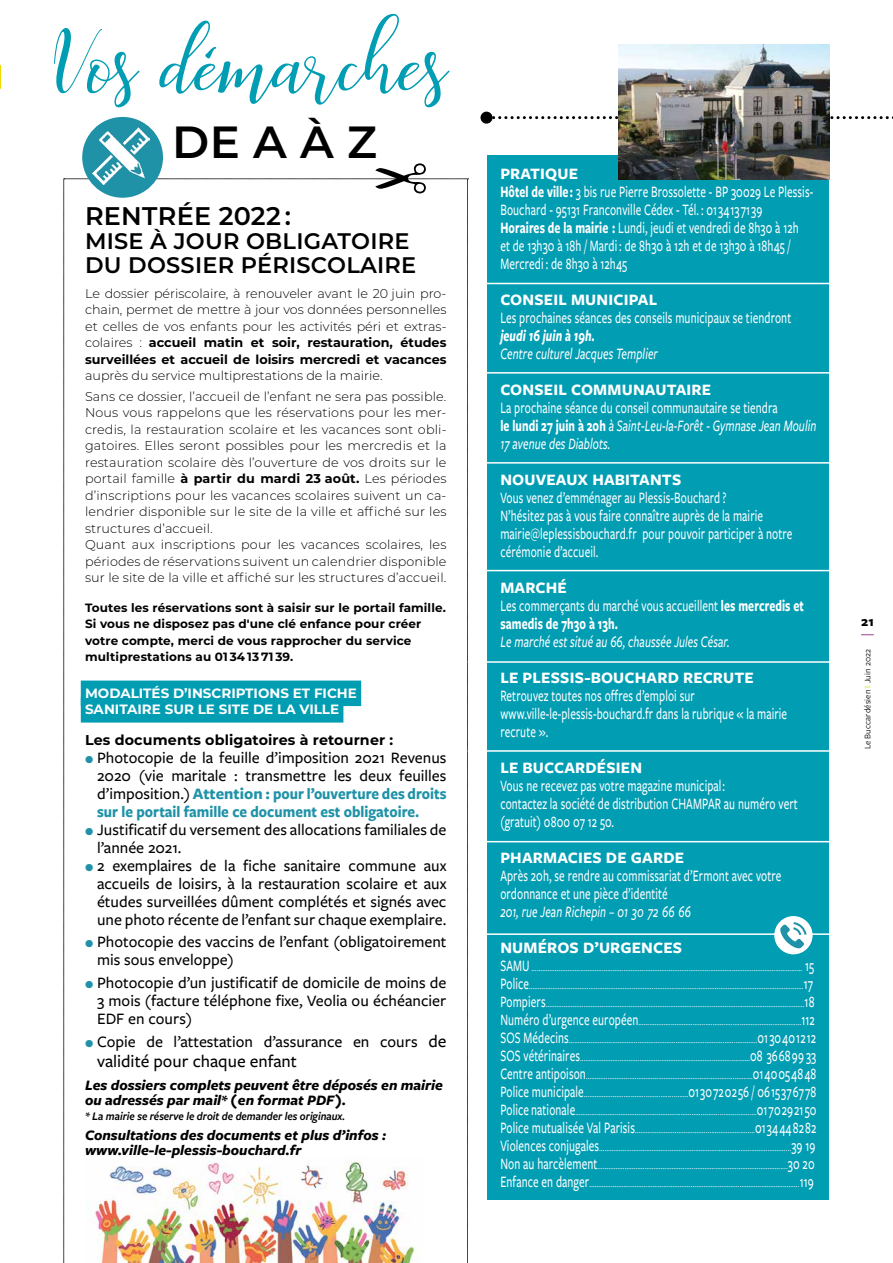
<style>
.page{position:relative;width:893px;height:1263px;background:#fff}
.page>*{position:absolute;margin:0;border:0;box-sizing:border-box;transform-origin:0 0}
.t1{font:93.45px "Faranisa Script";color:#009db3}
.t2{font:600 45px "Montserrat";color:#000}
.t3{font:600 25.5px "Montserrat";letter-spacing:.01em;color:#000}
.t4{font:600 22.5px/24px "Montserrat";letter-spacing:.01em;color:#000}
.t5{font:500 18px "Freight Sans Pro";color:#000}
.t6{font:300 16.5px/18px "Freight Sans Pro";color:#fff;scale:.7 1}
.t7{font:500 16.5px/18px "Freight Sans Pro";letter-spacing:.01em;color:#fff;scale:.7 1}
.t8{font:500 16.5px/18px "Freight Sans Pro";color:#000}
.t9{font:italic 500 16.5px/18px "Freight Sans Pro";letter-spacing:.01em;color:#fff;scale:.7 1}
.t10{font:700 16.5px/18px "Freight Sans Pro";letter-spacing:.01em;color:#fff}
.t11{font:700 16.5px "Freight Sans Pro";color:#1f92a8}
.t12{font:700 16.5px "Freight Sans Pro";color:#1f92a8;scale:.9 1}
.t13{font:italic 700 16.5px "Freight Sans Pro";letter-spacing:.01em;color:#fff;scale:.7 1}
.t14{font:italic 700 15px/15px "Freight Sans Pro";color:#000}
.t15{font:700 14.25px "Montserrat";letter-spacing:.01em;color:#000}
.t16{font:700 14.25px "Freight Sans Pro";color:#000}
.t17{font:700 13.5px/16.5px "Montserrat";color:#fff}
.t18{font:300 12.75px/16.5px "Montserrat";letter-spacing:.01em;color:#000}
.t19{font:700 12px/16.5px "Montserrat";letter-spacing:.01em;color:#000}
.t20{font:italic 600 12px "Freight Sans Pro";color:#000}
.t21{font:9px "Freight Sans Pro";letter-spacing:.01em;color:#000}
.s1{font-weight:700}
.s2{font-size:13.5px}
.s3{font-weight:700;color:#1f92a8}
.s4{font-weight:500;color:#000}
.s5{font-size:18px}
.s6{font-style:normal}
.s7{font-weight:700;font-style:normal}
.s8{font-weight:500}
.s9{color:#bfd100}
</style>
<div class="page">
<svg style="left:861px;top:634px;width:13px;height:1px"></svg>
<svg style="left:492px;top:116px;width:401px;height:3px"></svg>
<div style="left:480px;top:112px;width:12px;height:12px;background:#000;border-radius:50%"></div>
<svg style="left:0;top:64px;width:468px;height:1199px"></svg>
<div style="left:488px;top:155px;width:341px;height:1045px;background:#009db3"></div>
<hr style="left:471px;top:283px;width:372px;height:1px;background:#fff">
<hr style="left:472px;top:372px;width:373px;height:2px;background:#fff">
<hr style="left:471px;top:462px;width:372px;height:2px;background:#fff">
<hr style="left:472px;top:570px;width:373px;height:1px;background:#fff">
<hr style="left:468px;top:661px;width:372px;height:2px;background:#fff">
<hr style="left:468px;top:750px;width:372px;height:2px;background:#fff">
<hr style="left:475px;top:841px;width:373px;height:1px;background:#fff">
<hr style="left:478px;top:933px;width:372px;height:2px;background:#fff">
<div style="left:774px;top:916px;width:39px;height:38px;background:#fff;border-radius:50%"></div>
<svg style="left:780px;top:922px;width:26px;height:26px"></svg>
<div style="left:82px;top:117px;width:81px;height:81px;background:#1f92a8;border-radius:50%"></div>
<img style="left:619px;top:45px;width:210px;height:134px">
<img style="left:92px;top:128px;width:58px;height:56px">
<img style="left:86px;top:1157px;width:337px;height:106px">
<div style="left:81px;top:680px;width:280px;height:26px;background:#009db3"></div>
<div style="left:81px;top:697px;width:262px;height:25px;background:#009db3"></div>
<h1 class="t1" style="left:53px;top:7px;width:397px">Vos démarches</h1>
<h2 class="t2" style="left:172px;top:110px;width:206px">DE A À Z</h2>
<h3 class="t3" style="left:85px;top:197px;width:208px">RENTRÉE 2022 :</h3>
<h3 class="t4" style="left:85px;top:228px;width:333px">MISE À JOUR OBLIGATOIRE<br>DU DOSSIER PÉRISCOLAIRE</h3>
<p class="t18" style="left:85px;top:284px;width:363px;text-align:justify">Le dossier périscolaire, à renouveler avant le 20 juin pro&shy;chain, permet de mettre à jour vos données personnelles et celles de vos enfants pour les activités péri et extras&shy;colaires : <span class="s1">accueil matin et soir, restauration, études surveillées et accueil de loisirs mercredi et vacances</span></p>
<p class="t18" style="left:85px;top:365px;width:363px;line-height:20.7px">auprès du service multiprestations de la mairie.<br>Sans ce dossier, l’accueil de l’enfant ne sera pas possible.</p>
<p class="t18" style="left:85px;top:404px;width:363px">Nous vous rappelons que les réservations pour les mer&shy;credis, la restauration scolaire et les vacances sont obli&shy;gatoires. Elles seront possibles pour les mercredis et la restauration scolaire dès l’ouverture de vos droits sur le portail famille <span class="s1">à partir du mardi 23 août.</span> Les périodes d’inscriptions pour les vacances scolaires suivent un ca&shy;lendrier disponible sur le site de la ville et affiché sur les structures d’accueil.<br>Quant aux inscriptions pour les vacances scolaires, les périodes de réservations suivent un calendrier disponible sur le site de la ville et affiché sur les structures d’accueil<span class="s2">.</span></p>
<p class="t19" style="left:85px;top:598px;width:362px">Toutes les réservations sont à saisir sur le portail famille.<br>Si vous ne disposez pas d'une clé enfance pour créer votre compte, merci de vous rapprocher du service multiprestations au 01 34 13 71 39.</p>
<p class="t17" style="left:85px;top:684px;width:273px">MODALITÉS D’INSCRIPTIONS ET FICHE<br>SANITAIRE SUR LE SITE DE LA VILLE</p>
<p class="t15" style="left:85px;top:730px;width:310px">Les documents obligatoires à retourner :</p>
<p class="t8" style="left:85px;top:748px;width:363px"><span class="s3">X</span> Photocopie de la feuille d’imposition 2021 Revenus</p>
<p class="t8" style="left:97px;top:766px;width:351px">2020 (vie maritale : transmettre les deux feuilles</p>
<p class="t11" style="left:97px;top:782px;width:351px"><span class="s4">d’imposition.)</span> Attention : pour l’ouverture des droits</p>
<p class="t12" style="left:97px;top:800px;width:360px">sur le portail famille ce document est obligatoire.</p>
<p class="t8" style="left:85px;top:820px;width:363px"><span class="s3">X</span> Justificatif du versement des allocations familiales de</p>
<p class="t8" style="left:97px;top:838px;width:86px">l’année 2021.</p>
<p class="t8" style="left:85px;top:856px;width:363px"><span class="s3">X</span> 2 exemplaires de la fiche sanitaire commune aux</p>
<p class="t8" style="left:97px;top:874px;width:351px">accueils de loisirs, à la restauration scolaire et aux</p>
<p class="t8" style="left:97px;top:892px;width:351px">études surveillées dûment complétés et signés avec</p>
<p class="t8" style="left:97px;top:910px;width:351px">une photo récente de l’enfant sur chaque exemplaire.</p>
<p class="t8" style="left:97px;top:932px;width:351px;text-indent:-12px"><span class="s3">X</span> Photocopie des vaccins de l’enfant (obligatoirement mis sous enveloppe)</p>
<p class="t8" style="left:97px;top:973px;width:351px;text-align:justify;text-indent:-12px"><span class="s3">X</span> Photocopie d’un justificatif de domicile de moins de 3 mois (facture téléphone fixe, Veolia ou échéancier EDF en cours)</p>
<p class="t8" style="left:85px;top:1032px;width:363px"><span class="s3">X</span> Copie de l’attestation d’assurance en cours <span class="s5">de</span></p>
<p class="t5" style="left:97px;top:1049px;width:201px">validité pour chaque enfant</p>
<p class="t14" style="left:85px;top:1077px;width:359px">Les dossiers complets peuvent être déposés en mairie ou adressés par mail* (en format PDF).</p>
<p class="t20" style="left:85px;top:1108px;width:262px">* La mairie se réserve le droit de demander les originaux.</p>
<p class="t14" style="left:85px;top:1127px;width:303px">Consultations des documents et plus d’infos : www.ville-le-plessis-bouchard.fr</p>
<p class="t7" style="left:500px;top:164px;width:449px"><span class="s1">PRATIQUE<br>Hôtel de ville :</span> 3 bis rue Pierre Brossolette - BP 30029 Le Plessis-Bouchard - 95131 Franconville Cédex - Tél. : 01 34 13 71 39<br><span class="s1">Horaires de la mairie :</span> Lundi, jeudi et vendredi de 8h30 à 12h<br>et de 13h30 à 18h / Mardi : de 8h30 à 12h et de 13h30 à 18h45 / Mercredi : de 8h30 à 12h45</p>
<p class="t10" style="left:500px;top:290px;width:158px">CONSEIL MUNICIPAL</p>
<p class="t7" style="left:500px;top:308px;width:417px">Les prochaines séances des conseils municipaux se tiendront</p>
<p class="t13" style="left:500px;top:325px;width:137px">jeudi 16 juin à 19h.</p>
<p class="t9" style="left:500px;top:344px;width:227px">Centre culturel Jacques Templier</p>
<p class="t10" style="left:500px;top:380px;width:212px">CONSEIL COMMUNAUTAIRE</p>
<p class="t9" style="left:500px;top:398px;width:453px"><span class="s6">La prochaine séance du conseil communautaire se tiendra<br></span><span class="s7">le lundi 27 juin à 20h</span> à Saint-Leu-la-Forêt - Gymnase Jean Moulin<br>17 avenue des Diablots.</p>
<p class="t10" style="left:500px;top:470px;width:182px">NOUVEAUX HABITANTS</p>
<p class="t7" style="left:500px;top:488px;width:419px">Vous venez d’emménager au Plessis-Bouchard ?<br>N’hésitez pas à vous faire connaître auprès de la mairie mairie@leplessisbouchard.fr pour pouvoir participer à notre cérémonie d’accueil.</p>
<p class="t10" style="left:500px;top:578px;width:305px">MARCHÉ<br><span class="s8">Les commerçants du marché vous accueillent</span> les mercredis et samedis de 7h30 à 13h.</p>
<p class="t9" style="left:500px;top:632px;width:329px">Le marché est situé au 66, chaussée Jules César.</p>
<p class="t10" style="left:500px;top:668px;width:255px">LE PLESSIS-BOUCHARD RECRUTE</p>
<p class="t7" style="left:500px;top:686px;width:411px">Retrouvez toutes nos offres d’emploi sur www.ville-le-plessis-bouchard.fr dans la rubrique « la mairie recrute ».</p>
<p class="t10" style="left:500px;top:758px;width:143px">LE BUCCARDÉSIEN</p>
<p class="t7" style="left:500px;top:776px;width:427px">Vous ne recevez pas votre magazine municipal :<br>contactez la société de distribution CHAMPAR au numéro vert (gratuit) 0800 07 12 50.</p>
<p class="t10" style="left:500px;top:848px;width:185px">PHARMACIES DE GARDE</p>
<p class="t7" style="left:500px;top:866px;width:403px">Après 20h, se rendre au commissariat d’Ermont avec votre ordonnance et une pièce d’identité</p>
<p class="t9" style="left:500px;top:902px;width:274px">201, rue Jean Richepin – 01 30 72 66 66</p>
<p class="t6" style="left:500px;top:938px;width:453px"><span class="s1">NUMÉROS D’URGENCES<br></span><span class="s8">SAMU</span> …………………………………………………………………………………………………………………………………… <span class="s8">15<br>Police</span>……………………………………………………………………………………………………………….…………………….<span class="s8">17<br>Pompiers</span>………………………………………………………………………………..………….....……….……………………<span class="s8">18<br>Numéro d’urgence européen</span>………………………………..…….……..………….……………………<span class="s8">112<br>SOS Médecins</span>………………………………..…………………….…………………...…...……..…<span class="s8">01 30 40 12 12<br>SOS vétérinaires</span>………………………………………………….……………………...………<span class="s8">08 36 68 99 33<br>Centre antipoison</span>……………………….…………………………….……………......………<span class="s8">01 40 05 48 48<br>Police municipale</span>…………………..………...........…........…<span class="s8">01 30 72 02 56 / 06 15 37 67 78<br>Police nationale</span>…………………..………………....………....……….........................….…<span class="s8">01 70 29 21 50<br>Police mutualisée Val Parisis</span>…………………..…………….....……………….....<span class="s8">01 34 44 82 82<br>Violences conjugales</span>…………………..……………………...………………………….…………………....<span class="s8">39 19<br>Non au harcèlement</span>…………………..……………………...……………………………………………....<span class="s8">30 20<br>Enfance en danger</span>…………………..……………………………...…………………………………………..…....<span class="s8">119</span></p>
<p class="t16" style="left:861px;top:612px;width:14px">21</p>
<p class="t21" style="left:862px;top:749px;width:102px;rotate:-90deg">Le Buccardésien <span class="s9">I</span> Juin 2022</p>
</div>
